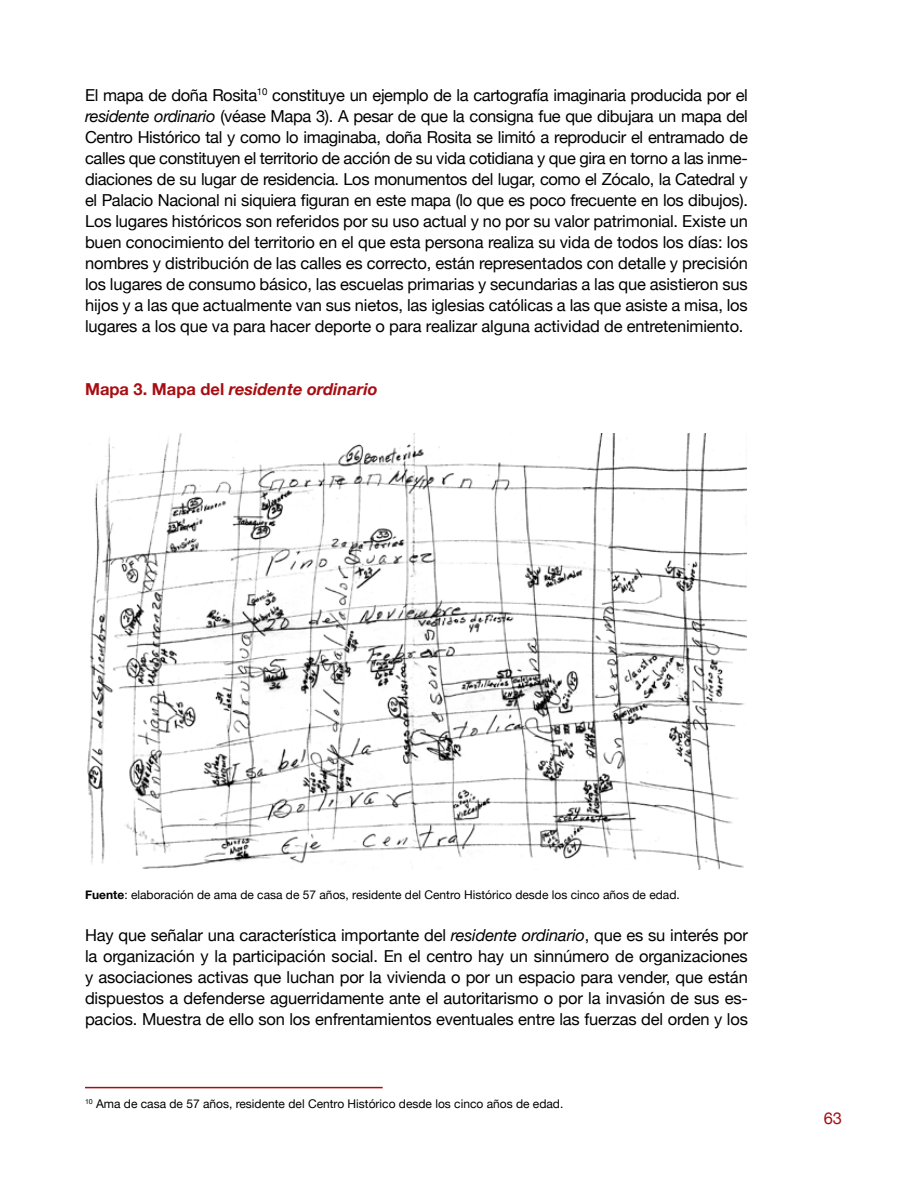
<style>
.page{position:relative;width:918px;height:1188px;background:#fff}
.page>*{position:absolute;margin:0;border:0;box-sizing:border-box;transform-origin:0 0}
.t1{font:16.5px/21px "Helvetica Neue";letter-spacing:-.01em;color:#000}
.t2{font:italic 700 16.5px "Helvetica Neue";color:#a70e13}
.t3{font:16.5px "Helvetica Neue";color:#a70e13}
.t4{font:12px "Helvetica Neue";color:#000}
.s1{font-style:italic}
.s2{font-style:normal}
.s3{font-weight:700}
</style>
<div class="page">
<img style="left:87px;top:434px;width:660px;height:436px">
<hr style="left:85px;top:1087px;width:298px;height:1px;background:#a70e13">
<p class="t1" style="left:85px;top:84px;width:664px">El mapa de doña Rosita<sup>10</sup> constituye un ejemplo de la cartografía imaginaria producida por el <span class="s1">residente ordinario</span> (véase Mapa 3). A pesar de que la consigna fue que dibujara un mapa del Centro Histórico tal y como lo imaginaba, doña Rosita se limitó a reproducir el entramado de calles que constituyen el territorio de acción de su vida cotidiana y que gira en torno a las inme&shy;diaciones de su lugar de residencia. Los monumentos del lugar, como el Zócalo, la Catedral y el Palacio Nacional ni siquiera figuran en este mapa (lo que es poco frecuente en los dibujos).<br>Los lugares históricos son referidos por su uso actual y no por su valor patrimonial. Existe un buen conocimiento del territorio en el que esta persona realiza su vida de todos los días: los nombres y distribución de las calles es correcto, están representados con detalle y precisión los lugares de consumo básico, las escuelas primarias y secundarias a las que asistieron sus hijos y a las que actualmente van sus nietos, las iglesias católicas a las que asiste a misa, los lugares a los que va para hacer deporte o para realizar alguna actividad de entretenimiento.</p>
<p class="t2" style="left:85px;top:379px;width:294px"><span class="s2">Mapa 3. Mapa del</span> residente ordinario</p>
<p class="t4" style="left:85px;top:887px;width:594px"><span class="s3">Fuente</span>: elaboración de ama de casa de 57 años, residente del Centro Histórico desde los cinco años de edad.</p>
<p class="t1" style="left:85px;top:924px;width:664px;text-align:justify">Hay que señalar una característica importante del <span class="s1">residente ordinario</span>, que es su interés por la organización y la participación social. En el centro hay un sinnúmero de organizaciones y asociaciones activas que luchan por la vivienda o por un espacio para vender, que están dispuestos a defenderse aguerridamente ante el autoritarismo o por la invasión de sus es&shy;pacios. Muestra de ello son los enfrentamientos eventuales entre las fuerzas del orden y los</p>
<p class="t4" style="left:85px;top:1097px;width:478px"><sup>10</sup> Ama de casa de 57 años, residente del Centro Histórico desde los cinco años de edad.</p>
<p class="t3" style="left:824px;top:1109px;width:20px">63</p>
</div>
